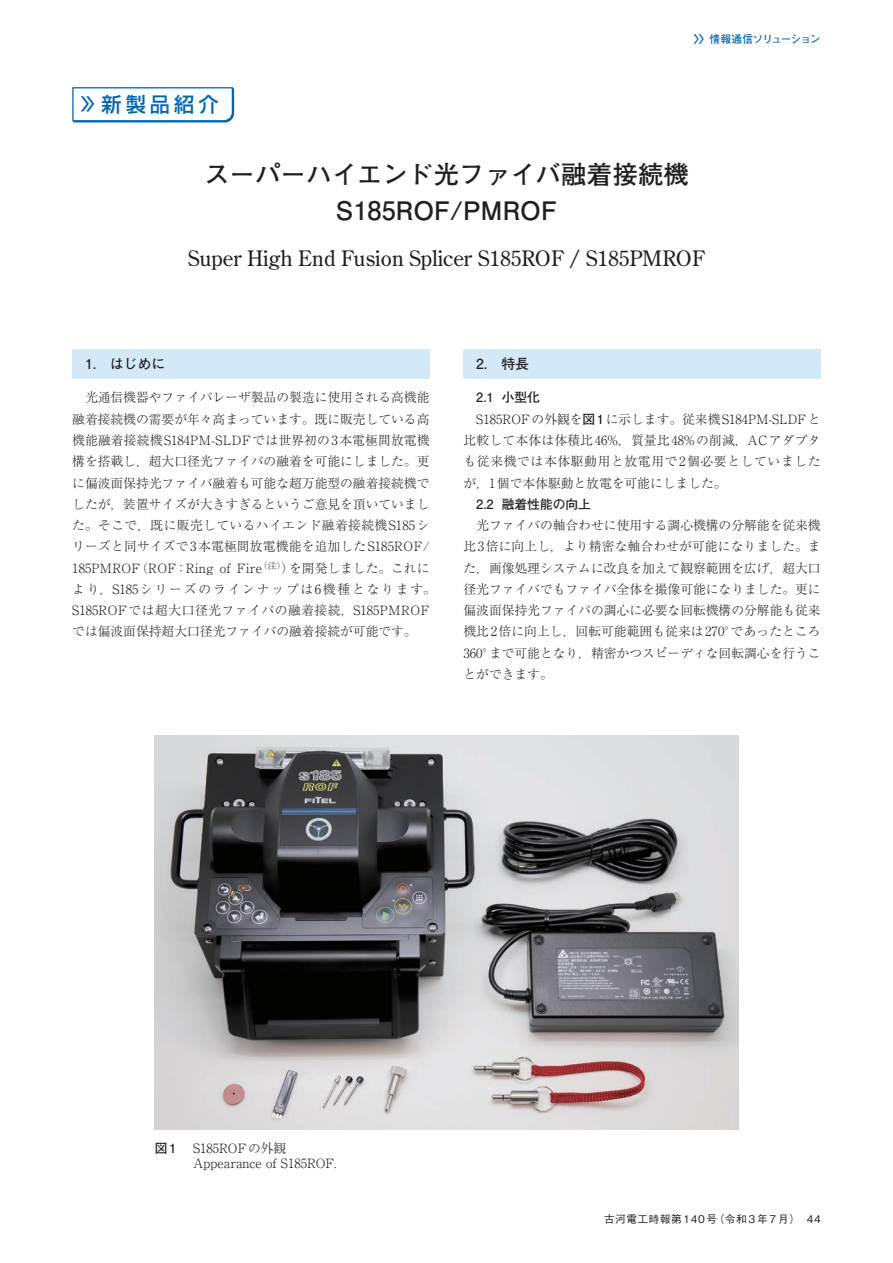
<style>
.page{position:relative;width:893px;height:1263px;background:#fff}
.page>*{position:absolute;margin:0;border:0;box-sizing:border-box;transform-origin:0 0}
.t1{font:700 25.5px/36.2px "Futo Go B101 Pro";color:#231f20;text-align:center}
.t2{font:21.3px "Century Old Style Std";color:#231f20}
.t3{font:500 20.25px "Shin Go Pro";letter-spacing:.2em;color:#0166b3}
.t4{font:700 13.8px "Futo Go B101 Pro";color:#231f20}
.t5{font:300 12.75px/21.3px "Ryumin Pro";color:#231f20}
.t6{font:700 12.75px "Futo Go B101 Pro";color:#231f20}
.t7{font:500 10.65px "Gothic BBB Pro";letter-spacing:.05em;color:#231f20}
.t8{font:700 10.65px "Futo Go B101 Pro";letter-spacing:-.08em;color:#0166b3}
.s1{font-size:16.2px}
.s2{font-family:"Gothic MB101 Pro";font-weight:500}
.s3{font-family:"Futo Go B101 Pro";font-weight:700}
</style>
<div class="page">
<div style="left:72px;top:349px;width:357px;height:29px;background:#d4e9f7"></div>
<div style="left:463px;top:349px;width:358px;height:29px;background:#d4e9f7"></div>
<img style="left:155px;top:736px;width:583px;height:393px">
<svg style="left:72px;top:87px;width:163px;height:36px"></svg>
<h3 class="t3" style="left:80px;top:88px;width:140px"><span class="s1">〉〉</span>新製品紹介</h3>
<p class="t8" style="left:693px;top:31px;width:129px"><span class="s2">〉〉</span>情報通信ソリューション</p>
<h1 class="t1" style="left:204px;top:153px;width:486px">スーパーハイエンド光ファイバ融着接続機<br>S185ROF/PMROF</h1>
<h2 class="t2" style="left:188px;top:245px;width:518px">Super High End Fusion Splicer S185ROF / S185PMROF</h2>
<p class="t4" style="left:85px;top:353px;width:82px">1.　はじめに</p>
<p class="t5" style="left:72px;top:386px;width:365px;text-indent:13px">光通信機器やファイバレーザ製品の製造に使用される高機能融着接続機の需要が年々高まっています。既に販売している高機能融着接続機S184PM-SLDFでは世界初の3本電極間放電機構を搭載し，超大口径光ファイバの融着を可能にしました。更に偏波面保持光ファイバ融着も可能な超万能型の融着接続機でしたが，装置サイズが大きすぎるというご意見を頂いていました。そこで，既に販売しているハイエンド融着接続機S185シリーズと同サイズで3本電極間放電機能を追加したS185ROF/ 185PMROF（ROF：Ring of Fire<sup>（注）</sup>）を開発しました。これにより，S185シリーズのラインナップは6機種となります。S185ROFでは超大口径光ファイバの融着接続，S185PMROFでは偏波面保持超大口径光ファイバの融着接続が可能です。</p>
<p class="t4" style="left:476px;top:353px;width:54px">2.　特長</p>
<p class="t6" style="left:476px;top:387px;width:65px">2.1 小型化</p>
<p class="t5" style="left:463px;top:407px;width:359px;text-align:justify;text-indent:13px">S185ROFの外観を<span class="s3">図1</span>に示します。従来機S184PM-SLDFと比較して本体は体積比46%，質量比48%の削減，ACアダプタも従来機では本体駆動用と放電用で2個必要としていましたが，1個で本体駆動と放電を可能にしました。</p>
<p class="t6" style="left:476px;top:494px;width:116px">2.2 融着性能の向上</p>
<p class="t5" style="left:463px;top:514px;width:359px;text-align:justify;text-indent:13px">光ファイバの軸合わせに使用する調心機構の分解能を従来機比3倍に向上し，より精密な軸合わせが可能になりました。また，画像処理システムに改良を加えて観察範囲を広げ，超大口径光ファイバでもファイバ全体を撮像可能になりました。更に偏波面保持光ファイバの調心に必要な回転機構の分解能も従来機比2倍に向上し，回転可能範囲も従来は270°であったところ360°まで可能となり，精密かつスピーディな回転調心を行うことができます。</p>
<p class="t6" style="left:155px;top:1138px;width:23px">図1</p>
<p class="t5" style="left:193px;top:1140px;width:145px;line-height:14.9px">S185ROFの外観<br>Appearance of S185ROF.</p>
<p class="t7" style="left:604px;top:1211px;width:218px">古河電工時報第 140 号（令和 3 年 7 月） 44</p>
</div>
